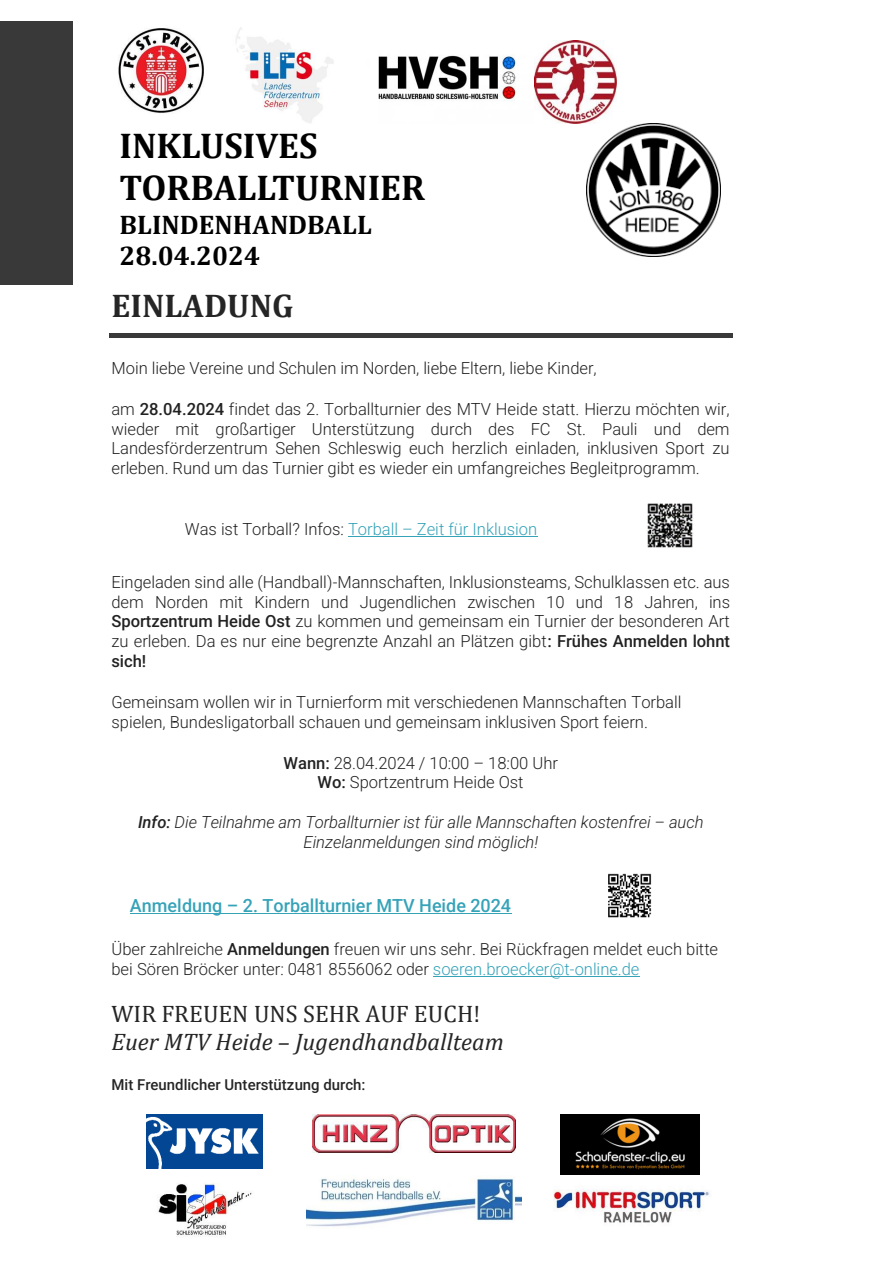
<style>
.page{position:relative;width:893px;height:1263px;background:#fff}
.page>*{position:absolute;margin:0;border:0;box-sizing:border-box;transform-origin:0 0}
.t1{font:700 36px/42.2px "Cambria";color:#000}
.t2{font:700 33px "Cambria";color:#252525}
.t3{font:700 27px/31.7px "Cambria";color:#000}
.t4{font:italic 24px "Cambria";color:#252525}
.t5{font:24px "Cambria";color:#252525}
.t6{font:500 18px "Roboto";color:#36a3b8}
.t7{font:300 16.5px/19.8px "Roboto";color:#222;text-align:justify}
.t8{font:italic 300 16.5px/19.8px "Roboto";color:#222;text-align:center}
.t9{font:300 16.5px "Roboto";color:#36a3b8}
.t10{font:500 15px "Roboto";color:#252525}
.s1{font-weight:500}
.s2{color:#222}
.s3{color:#36a3b8}
</style>
<div class="page">
<div style="left:0;top:21px;width:73px;height:264px;background:#393939"></div>
<hr style="left:109px;top:333px;width:623px;height:4px;background:#393939">
<hr style="left:348px;top:536px;width:189px;height:1px;background:#36a3b8">
<hr style="left:130px;top:913px;width:381px;height:1px;background:#36a3b8">
<hr style="left:433px;top:976px;width:206px;height:1px;background:#36a3b8">
<img style="left:118px;top:28px;width:86px;height:85px">
<img style="left:236px;top:27px;width:98px;height:96px">
<img style="left:378px;top:54px;width:138px;height:47px">
<img style="left:535px;top:41px;width:82px;height:82px">
<img style="left:587px;top:123px;width:134px;height:134px">
<img style="left:647px;top:503px;width:47px;height:46px">
<img style="left:608px;top:873px;width:44px;height:45px">
<img style="left:146px;top:1115px;width:117px;height:54px">
<img style="left:312px;top:1115px;width:204px;height:37px">
<img style="left:561px;top:1115px;width:138px;height:60px">
<img style="left:158px;top:1183px;width:94px;height:54px">
<img style="left:306px;top:1178px;width:215px;height:49px">
<img style="left:553px;top:1189px;width:158px;height:34px">
<h1 class="t1" style="left:120px;top:123px;width:307px">INKLUSIVES<br>TORBALLTURNIER</h1>
<h3 class="t3" style="left:120px;top:208px;width:254px">BLINDENHANDBALL<br>28.04.2024</h3>
<h2 class="t2" style="left:111px;top:285px;width:183px">EINLADUNG</h2>
<p class="t7" style="left:111px;top:359px;width:487px">Moin liebe Vereine und Schulen im Norden, liebe Eltern, liebe Kinder,</p>
<p class="t7" style="left:111px;top:399px;width:620px">am <span class="s1">28.04.2024</span> findet das 2. Torballturnier des MTV Heide statt. Hierzu möchten wir, wieder mit großartiger Unterstützung durch des FC St. Pauli und dem Landesförderzentrum Sehen Schleswig euch herzlich einladen, inklusiven Sport zu erleben. Rund um das Turnier gibt es wieder ein umfangreiches Begleitprogramm.</p>
<p class="t9" style="left:185px;top:520px;width:354px"><span class="s2">Was ist Torball? Infos:</span> Torball – Zeit für Inklusion</p>
<p class="t7" style="left:111px;top:572px;width:620px">Eingeladen sind alle (Handball)-Mannschaften, Inklusionsteams, Schulklassen etc. aus dem Norden mit Kindern und Jugendlichen zwischen 10 und 18 Jahren, ins <span class="s1">Sportzentrum Heide Ost</span> zu kommen und gemeinsam ein Turnier der besonderen Art zu erleben. Da es nur eine begrenzte Anzahl an Plätzen gibt<span class="s1">: Frühes Anmelden lohnt sich!</span></p>
<p class="t7" style="left:111px;top:692px;width:572px">Gemeinsam wollen wir in Turnierform mit verschiedenen Mannschaften Torball spielen, Bundesligatorball schauen und gemeinsam inklusiven Sport feiern.</p>
<p class="t7" style="left:284px;top:753px;width:276px;text-align:center"><span class="s1">Wann:</span> 28.04.2024 / 10:00 – 18:00 Uhr<br><span class="s1">Wo:</span> Sportzentrum Heide Ost</p>
<p class="t8" style="left:138px;top:812px;width:567px"><span class="s1">Info:</span> Die Teilnahme am Torballturnier ist für alle Mannschaften kostenfrei – auch<br>Einzelanmeldungen sind möglich!</p>
<p class="t6" style="left:130px;top:895px;width:383px">Anmeldung – 2. Torballturnier MTV Heide 2024</p>
<p class="t7" style="left:111px;top:939px;width:608px">Über zahlreiche <span class="s1">Anmeldungen</span> freuen wir uns sehr. Bei Rückfragen meldet euch bitte bei Sören Bröcker unter: 0481 8556062 oder <span class="s3">soeren.broecker@t-online.de</span></p>
<h3 class="t5" style="left:111px;top:999px;width:370px">WIR FREUEN UNS SEHR AUF EUCH!</h3>
<h3 class="t4" style="left:111px;top:1027px;width:394px">Euer MTV Heide – Jugendhandballteam</h3>
<p class="t10" style="left:111px;top:1076px;width:256px">Mit Freundlicher Unterstützung durch:</p>
</div>
